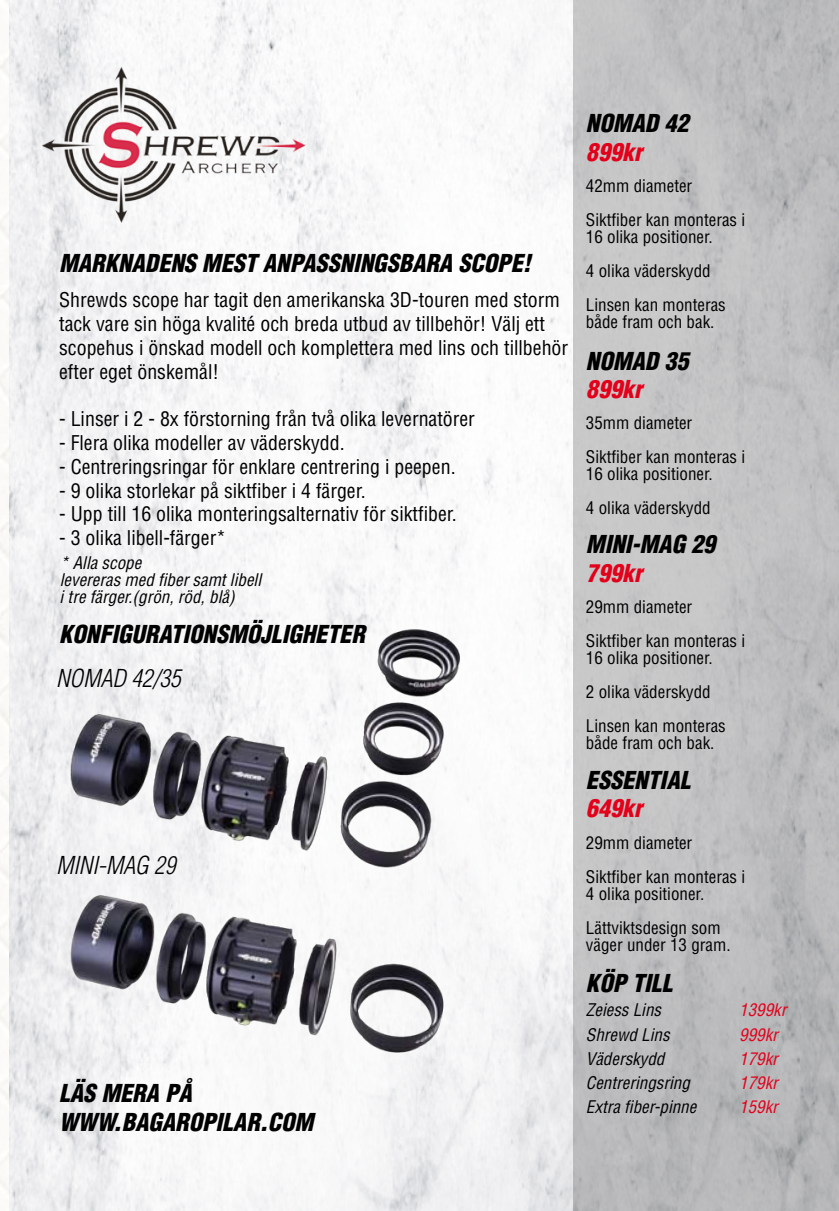
<style>
.page{position:relative;width:839px;height:1211px;background:#fff}
.page>*{position:absolute;margin:0;border:0;box-sizing:border-box;transform-origin:0 0}
.t1{font:italic 900 condensed 24.15px/29.6px "Helvetica";color:#000}
.t2{font:italic 900 condensed 24.15px "Helvetica";color:#e2001a}
.t3{font:italic 300 condensed 24.15px "Helvetica";color:#000}
.t4{font:condensed 19.78px/23.8px "Helvetica";color:#000}
.t5{font:condensed 16.97px/33.9px "Helvetica";color:#000}
.t6{font:italic condensed 16.97px/17px "Helvetica";color:#000}
.t7{font:italic condensed 16.97px "Helvetica";color:#e2001a}
</style>
<div class="page">
<img style="left:0;top:0;width:573px;height:1210px">
<svg style="left:573px;top:0;width:265px;height:1210px;background:#bfbfc0"></svg>
<img style="left:21px;top:66px;width:323px;height:156px">
<img style="left:59px;top:622px;width:475px;height:257px">
<img style="left:59px;top:799px;width:447px;height:257px">
<svg style="left:666px;top:91px;width:23px;height:41px"></svg>
<p class="t1" style="left:59px;top:248px;width:473px">MARKNADENS MEST ANPASSNINGSBARA SCOPE!</p>
<p class="t4" style="left:59px;top:288px;width:510px">Shrewds scope har tagit den amerikanska 3D-touren med storm tack vare sin höga kvalité och breda utbud av tillbehör! Välj ett scopehus i önskad modell och komplettera med lins och tillbehör efter eget önskemål!</p>
<p class="t4" style="left:59px;top:407px;width:417px">- Linser i 2 - 8x förstorning från två olika levernatörer</p>
<p class="t4" style="left:59px;top:431px;width:287px">- Flera olika modeller av väderskydd.</p>
<p class="t4" style="left:59px;top:454px;width:398px">- Centreringsringar för enklare centrering i peepen.</p>
<p class="t4" style="left:59px;top:478px;width:308px">- 9 olika storlekar på siktfiber i 4 färger.</p>
<p class="t4" style="left:59px;top:502px;width:399px">- Upp till 16 olika monteringsalternativ för siktfiber.</p>
<p class="t4" style="left:59px;top:526px;width:168px">- 3 olika libell-färger*</p>
<p class="t6" style="left:60px;top:554px;width:203px">* Alla scope<br>levereras med fiber samt libell i tre färger.(grön, röd, blå)</p>
<p class="t1" style="left:59px;top:619px;width:307px">KONFIGURATIONSMÖJLIGHETER</p>
<p class="t3" style="left:56px;top:663px;width:126px">NOMAD 42/35</p>
<p class="t3" style="left:56px;top:850px;width:121px">MINI-MAG 29</p>
<p class="t1" style="left:59px;top:1077px;width:256px">LÄS MERA PÅ<br>WWW.BAGAROPILAR.COM</p>
<p class="t1" style="left:585px;top:108px;width:104px">NOMAD 42</p>
<p class="t2" style="left:585px;top:136px;width:58px">899kr</p>
<p class="t5" style="left:585px;top:168px;width:161px">42mm diameter<br>Siktfiber kan monteras i</p>
<p class="t5" style="left:585px;top:220px;width:141px">16 olika positioner.<br>4 olika väderskydd<br>Linsen kan monteras</p>
<p class="t5" style="left:585px;top:305px;width:130px">både fram och bak.</p>
<p class="t1" style="left:585px;top:346px;width:104px">NOMAD 35</p>
<p class="t2" style="left:585px;top:374px;width:58px">899kr</p>
<p class="t5" style="left:585px;top:406px;width:161px">35mm diameter<br>Siktfiber kan monteras i</p>
<p class="t5" style="left:585px;top:457px;width:128px">16 olika positioner.<br>4 olika väderskydd</p>
<p class="t1" style="left:585px;top:529px;width:131px">MINI-MAG 29</p>
<p class="t2" style="left:585px;top:557px;width:58px">799kr</p>
<p class="t5" style="left:585px;top:589px;width:161px">29mm diameter<br>Siktfiber kan monteras i</p>
<p class="t5" style="left:585px;top:641px;width:141px">16 olika positioner.<br>2 olika väderskydd<br>Linsen kan monteras</p>
<p class="t5" style="left:585px;top:726px;width:130px">både fram och bak.</p>
<p class="t1" style="left:585px;top:765px;width:106px">ESSENTIAL</p>
<p class="t2" style="left:585px;top:793px;width:58px">649kr</p>
<p class="t5" style="left:585px;top:825px;width:161px">29mm diameter<br>Siktfiber kan monteras i</p>
<p class="t5" style="left:585px;top:876px;width:136px">4 olika positioner.<br>Lättviktsdesign som</p>
<p class="t5" style="left:585px;top:927px;width:146px">väger under 13 gram.</p>
<p class="t1" style="left:585px;top:968px;width:88px">KÖP TILL</p>
<p class="t6" style="left:585px;top:1001px;width:77px">Zeiess Lins</p>
<p class="t7" style="left:739px;top:999px;width:49px">1399kr</p>
<p class="t6" style="left:585px;top:1025px;width:85px">Shrewd Lins</p>
<p class="t7" style="left:739px;top:1023px;width:40px">999kr</p>
<p class="t6" style="left:585px;top:1049px;width:80px">Väderskydd</p>
<p class="t7" style="left:739px;top:1047px;width:40px">179kr</p>
<p class="t6" style="left:585px;top:1073px;width:105px">Centreringsring</p>
<p class="t7" style="left:739px;top:1071px;width:40px">179kr</p>
<p class="t6" style="left:585px;top:1097px;width:112px">Extra fiber-pinne</p>
<p class="t7" style="left:739px;top:1096px;width:40px">159kr</p>
</div>
